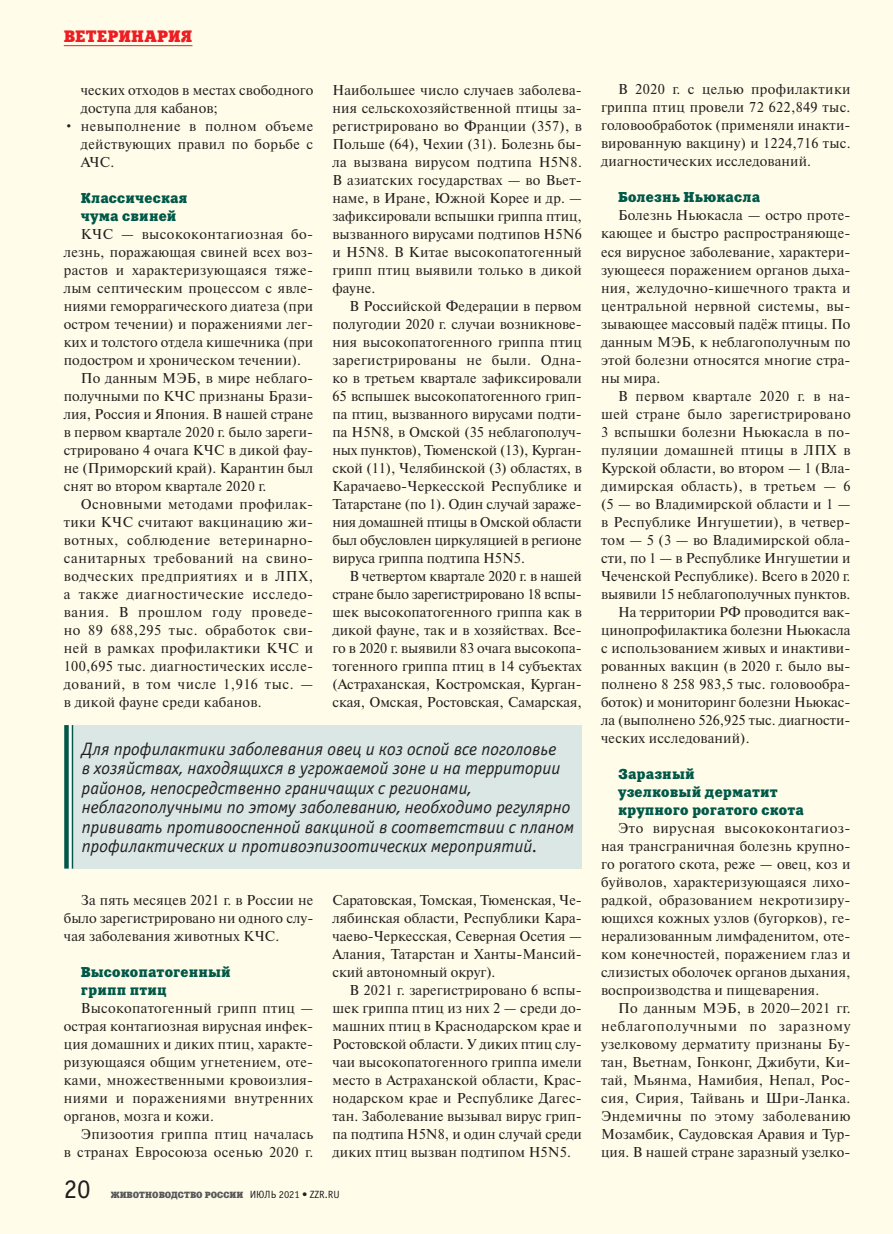
<style>
.page{position:relative;width:893px;height:1234px;background:#fff}
.page>*{position:absolute;margin:0;border:0;box-sizing:border-box;transform-origin:0 0}
.t1{font:27px "Officina Sans C";color:#231f20}
.t2{font:italic 18px/19.5px "Officina Sans C";color:#231f20}
.t3{font:16.5px "Xenia C";letter-spacing:.01em;color:#ee1d23}
.t4{font:14.25px/18px "Newton C";letter-spacing:.01em;color:#231f20;text-align:justify}
.t5{font:14.25px "Newton C";letter-spacing:.03em;color:#231f20}
.t6{font:14.25px "Newton C";letter-spacing:.04em;color:#231f20}
.t7{font:14.25px/18px "Xenia C";letter-spacing:.01em;color:#005849}
.t8{font:14.25px "Newton C";letter-spacing:.045em;color:#231f20}
.t9{font:14.25px "Newton C";letter-spacing:.035em;color:#231f20}
.t10{font:14.25px "Newton C";letter-spacing:.05em;color:#231f20}
.t11{font:9px "Xenia C";color:#57585a}
.s1{font-family:"Officina Sans C";font-size:10.5px;color:#231f20}
</style>
<div class="page">
<div style="left:0;top:0;width:893px;height:1233px;background:#fffde9"></div>
<hr style="left:64px;top:45px;width:128px;height:1px;background:#ee1d23">
<div style="left:69px;top:725px;width:513px;height:143px;background:#dae7e5"></div>
<svg style="left:69px;top:725px;width:3px;height:143px"></svg>
<div style="left:64px;top:725px;width:5px;height:143px;background:#005849"></div>
<hr style="left:72px;top:725px;width:1px;height:143px;background:#005849">
<p class="t3" style="left:64px;top:26px;width:130px">ВЕТЕРИНАРИЯ</p>
<p class="t4" style="left:81px;top:81px;width:234px">ческих отходов в местах свободного доступа для кабанов;</p>
<p class="t4" style="left:81px;top:117px;width:234px;text-indent:-17px">• невыполнение в полном объеме действующих правил по борьбе с АЧС.</p>
<p class="t7" style="left:81px;top:189px;width:108px">Классическая чума свиней</p>
<p class="t5" style="left:81px;top:226px;width:234px">КЧС — высококонтагиозная бо-</p>
<p class="t4" style="left:64px;top:243px;width:251px">лезнь, поражающая свиней всех воз-</p>
<p class="t5" style="left:64px;top:262px;width:251px">растов и характеризующаяся тяже-</p>
<p class="t4" style="left:64px;top:279px;width:251px">лым септическим процессом с явле-</p>
<p class="t4" style="left:64px;top:297px;width:251px">ниями геморрагического диатеза (при</p>
<p class="t4" style="left:64px;top:315px;width:251px">остром течении) и поражениями лег-</p>
<p class="t4" style="left:64px;top:333px;width:251px">ких и толстого отдела кишечника (при</p>
<p class="t4" style="left:64px;top:351px;width:239px">подостром и хроническом течении).</p>
<p class="t4" style="left:81px;top:369px;width:234px">По данным МЭБ, в мире неблаго-</p>
<p class="t4" style="left:64px;top:387px;width:251px">получными по КЧС признаны Брази-</p>
<p class="t4" style="left:64px;top:405px;width:251px">лия, Россия и Япония. В нашей стране</p>
<p class="t4" style="left:64px;top:423px;width:251px">в первом квартале 2020 г. было зареги-</p>
<p class="t4" style="left:64px;top:441px;width:251px">стрировано 4 очага КЧС в дикой фау-</p>
<p class="t4" style="left:64px;top:459px;width:251px">не (Приморский край). Карантин был</p>
<p class="t4" style="left:64px;top:477px;width:204px">снят во втором квартале 2020 г.</p>
<p class="t5" style="left:81px;top:496px;width:234px">Основными методами профилак-</p>
<p class="t4" style="left:64px;top:513px;width:251px">тики КЧС считают вакцинацию жи-</p>
<p class="t8" style="left:64px;top:532px;width:249px">вотных, соблюдение ветеринарно-</p>
<p class="t6" style="left:64px;top:550px;width:251px">санитарных требований на свино-</p>
<p class="t6" style="left:64px;top:568px;width:251px">водческих предприятиях и в ЛПХ,</p>
<p class="t6" style="left:64px;top:586px;width:251px">а также диагностические исследо-</p>
<p class="t10" style="left:64px;top:604px;width:251px">вания. В прошлом году проведе-</p>
<p class="t6" style="left:64px;top:622px;width:251px">но 89 688,295 тыс. обработок сви-</p>
<p class="t5" style="left:64px;top:640px;width:251px">ней в рамках профилактики КЧС и</p>
<p class="t4" style="left:64px;top:657px;width:251px">100,695 тыс. диагностических иссле-</p>
<p class="t9" style="left:64px;top:676px;width:251px">дований, в том числе 1,916 тыс. —</p>
<p class="t4" style="left:64px;top:693px;width:199px">в дикой фауне среди кабанов.</p>
<p class="t4" style="left:332px;top:81px;width:251px">Наибольшее число случаев заболева&shy;ния сельскохозяйственной птицы за&shy;регистрировано во Франции (357), в Польше (64), Чехии (31). Болезнь бы&shy;ла вызвана вирусом подтипа Н5N8.<br>В азиатских государствах — во Вьет&shy;наме, в Иране, Южной Корее и др. — зафиксировали вспышки гриппа птиц, вызванного вирусами подтипов Н5N6 и Н5N8. В Китае высокопатогенный грипп птиц выявили только в дикой фауне.</p>
<p class="t4" style="left:332px;top:297px;width:251px;text-indent:17px">В Российской Федерации в первом полугодии 2020 г. случаи возникнове&shy;ния высокопатогенного гриппа птиц зарегистрированы не были. Одна&shy;ко в третьем квартале зафиксировали 65 вспышек высокопатогенного грип&shy;па птиц, вызванного вирусами подти&shy;па Н5N8, в Омской (35 неблагополуч&shy;ных пунктов), Тюменской (13), Курган&shy;ской (11), Челябинской (3) областях, в Карачаево-Черкесской Республике и Татарстане (по 1). Один случай зараже&shy;ния домашней птицы в Омской области был обусловлен циркуляцией в регионе вируса гриппа подтипа H5N5.</p>
<p class="t4" style="left:332px;top:567px;width:251px;text-indent:17px">В четвертом квартале 2020 г. в нашей стране было зарегистрировано 18 вспы&shy;шек высокопатогенного гриппа как в дикой фауне, так и в хозяйствах. Все&shy;го в 2020 г. выявили 83 очага высокопа&shy;тогенного гриппа птиц в 14 субъектах (Астраханская, Костромская, Курган&shy;ская, Омская, Ростовская, Самарская,</p>
<p class="t2" style="left:82px;top:739px;width:494px">Для профилактики заболевания овец и коз оспой все поголовье<br>в хозяйствах, находящихся в угрожаемой зоне и на территории районов, непосредственно граничащих с регионами, неблагополучными по этому заболеванию, необходимо регулярно прививать противооспенной вакциной в соответствии с планом профилактических и противоэпизоотических мероприятий.</p>
<p class="t4" style="left:64px;top:891px;width:251px;text-indent:17px">За пять месяцев 2021 г. в России не было зарегистрировано ни одного слу&shy;чая заболевания животных КЧС.</p>
<p class="t7" style="left:81px;top:962px;width:152px">Высокопатогенный грипп птиц</p>
<p class="t4" style="left:64px;top:999px;width:251px;text-indent:17px">Высокопатогенный грипп птиц — острая контагиозная вирусная инфек&shy;ция домашних и диких птиц, характе&shy;ризующаяся общим угнетением, оте&shy;ками, множественными кровоизлия&shy;ниями и поражениями внутренних органов, мозга и кожи.</p>
<p class="t4" style="left:64px;top:1125px;width:251px;text-align:right">Эпизоотия гриппа птиц началась<br>в странах Евросоюза осенью 2020 г.</p>
<p class="t4" style="left:332px;top:891px;width:251px">Саратовская, Томская, Тюменская, Че&shy;лябинская области, Республики Кара&shy;чаево-Черкесская, Северная Осетия — Алания, Татарстан и Ханты-Мансий&shy;ский автономный округ).</p>
<p class="t4" style="left:332px;top:981px;width:251px;text-indent:17px">В 2021 г. зарегистрировано 6 вспы&shy;шек гриппа птиц из них 2 — среди до&shy;машних птиц в Краснодарском крае и Ростовской области. У диких птиц слу&shy;чаи высокопатогенного гриппа имели место в Астраханской области, Крас&shy;нодарском крае и Республике Дагес&shy;тан. Заболевание вызывал вирус грип&shy;па подтипа Н5N8, и один случай среди диких птиц вызван подтипом Н5N5.</p>
<h1 class="t1" style="left:64px;top:1174px;width:28px">20</h1>
<p class="t11" style="left:111px;top:1188px;width:230px">ЖИВОТНОВОДСТВО РОССИИ <span class="s1">ИЮЛЬ 2021 • ZZR.RU</span></p>
<p class="t4" style="left:601px;top:81px;width:251px;text-indent:17px">В 2020 г. с целью профилактики гриппа птиц провели 72 622,849 тыс. головообработок (применяли инакти&shy;вированную вакцину) и 1224,716 тыс. диагностических исследований.</p>
<p class="t7" style="left:618px;top:188px;width:144px">Болезнь Ньюкасла</p>
<p class="t4" style="left:601px;top:206px;width:251px;text-indent:17px">Болезнь Ньюкасла — остро проте&shy;кающее и быстро распространяюще&shy;еся вирусное заболевание, характери&shy;зующееся поражением органов дыха&shy;ния, желудочно-кишечного тракта и центральной нервной системы, вы&shy;зывающее массовый падёж птицы. По данным МЭБ, к неблагополучным по этой болезни относятся многие стра&shy;ны мира.</p>
<p class="t5" style="left:618px;top:388px;width:234px">В первом квартале 2020 г. в на-</p>
<p class="t5" style="left:601px;top:406px;width:251px">шей стране было зарегистрировано</p>
<p class="t4" style="left:601px;top:422px;width:251px">3 вспышки болезни Ньюкасла в по-</p>
<p class="t4" style="left:601px;top:440px;width:251px">пуляции домашней птицы в ЛПХ в</p>
<p class="t4" style="left:601px;top:458px;width:251px">Курской области, во втором — 1 (Вла-</p>
<p class="t4" style="left:601px;top:476px;width:251px">димирская область), в третьем — 6</p>
<p class="t4" style="left:601px;top:494px;width:251px">(5 — во Владимирской области и 1 —</p>
<p class="t4" style="left:601px;top:512px;width:251px">в Республике Ингушетии), в четвер-</p>
<p class="t4" style="left:601px;top:530px;width:251px">том — 5 (3 — во Владимирской обла-</p>
<p class="t4" style="left:601px;top:548px;width:251px">сти, по 1 — в Республике Ингушетии и</p>
<p class="t4" style="left:601px;top:566px;width:251px">Чеченской Республике). Всего в 2020 г.</p>
<p class="t4" style="left:601px;top:584px;width:251px">выявили 15 неблагополучных пунктов.</p>
<p class="t4" style="left:618px;top:602px;width:234px">На территории РФ проводится вак-</p>
<p class="t4" style="left:601px;top:620px;width:251px">цинопрофилактика болезни Ньюкасла</p>
<p class="t4" style="left:601px;top:638px;width:251px">с использованием живых и инактиви-</p>
<p class="t4" style="left:601px;top:656px;width:251px">рованных вакцин (в 2020 г. было вы-</p>
<p class="t4" style="left:601px;top:674px;width:251px">полнено 8 258 983,5 тыс. головообра-</p>
<p class="t4" style="left:601px;top:692px;width:251px">боток) и мониторинг болезни Ньюкас-</p>
<p class="t4" style="left:601px;top:710px;width:251px">ла (выполнено 526,925 тыс. диагности-</p>
<p class="t4" style="left:601px;top:728px;width:150px">ческих исследований).</p>
<p class="t7" style="left:618px;top:764px;width:187px">Заразный<br>узелковый дерматит крупного рогатого скота</p>
<p class="t4" style="left:601px;top:818px;width:251px;text-indent:17px">Это вирусная высококонтагиоз&shy;ная трансграничная болезнь крупно&shy;го рогатого скота, реже — овец, коз и буйволов, характеризующаяся лихо&shy;радкой, образованием некротизиру&shy;ющихся кожных узлов (бугорков), ге&shy;нерализованным лимфаденитом, оте&shy;ком конечностей, поражением глаз и слизистых оболочек органов дыхания, воспроизводства и пищеварения.</p>
<p class="t4" style="left:601px;top:998px;width:251px;text-indent:17px">По данным МЭБ, в 2020–2021 гг. неблагополучными по заразному узелковому дерматиту признаны Бу&shy;тан, Вьетнам, Гонконг, Джибути, Ки&shy;тай, Мьянма, Намибия, Непал, Рос&shy;сия, Сирия, Тайвань и Шри-Ланка.<br>Эндемичны по этому заболеванию Мозамбик, Саудовская Аравия и Тур&shy;ция. В нашей стране заразный узелко-</p>
</div>
